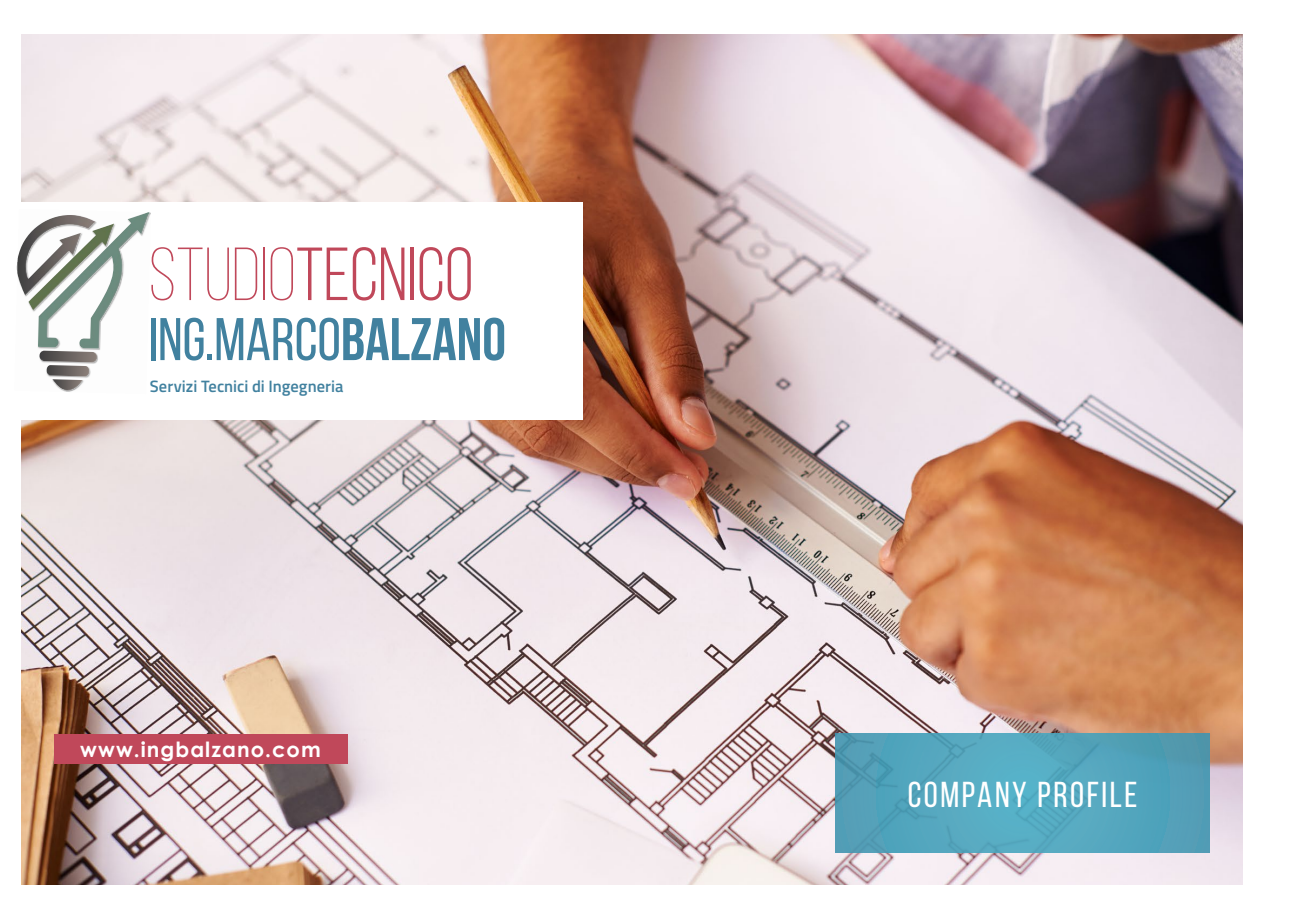
<style>
.page{position:relative;width:1289px;height:919px;background:#fff}
.page>*{position:absolute;margin:0;border:0;box-sizing:border-box;transform-origin:0 0}
.t1{font:75px "Bebas Neue";color:#c0485a}
.t2{font:60px "Bebas Neue";color:#41819f}
.t3{font:36px "Bebas Neue";letter-spacing:.07em;color:#fff}
.t4{font:700 21px "Century Gothic";letter-spacing:.05em;color:#fff}
.t5{font:600 16.5px "Titillium";color:#41819f}
.s1{font-weight:300}
.s2{font-weight:700}
</style>
<div class="page">
<img style="left:21px;top:34px;width:1221px;height:850px">
<div style="left:0;top:202px;width:583px;height:217px;background:#fff"></div>
<svg style="left:835px;top:733px;width:374px;height:119px;background:#53a4bc"></svg>
<div style="left:54px;top:733px;width:293px;height:30px;background:#c0485a"></div>
<img style="left:16px;top:212px;width:135px;height:180px">
<img style="left:45px;top:365px;width:46px;height:11px">
<img style="left:52px;top:379px;width:31px;height:11px">
<img style="left:38px;top:350px;width:61px;height:12px">
<img style="left:38px;top:212px;width:111px;height:136px">
<img style="left:26px;top:224px;width:88px;height:86px">
<img style="left:17px;top:215px;width:78px;height:80px">
<h1 class="t1" style="left:148px;top:234px;width:326px"><span class="s1">STUDIO</span>TECNICO</h1>
<h2 class="t2" style="left:148px;top:307px;width:359px">ING.MARCO<span class="s2">BALZANO</span></h2>
<p class="t5" style="left:150px;top:374px;width:195px">Servizi Tecnici di Ingegneria</p>
<p class="t4" style="left:80px;top:733px;width:242px">www.ingbalzano.com</p>
<h3 class="t3" style="left:907px;top:774px;width:231px">COMPANY PROFILE</h3>
</div>
